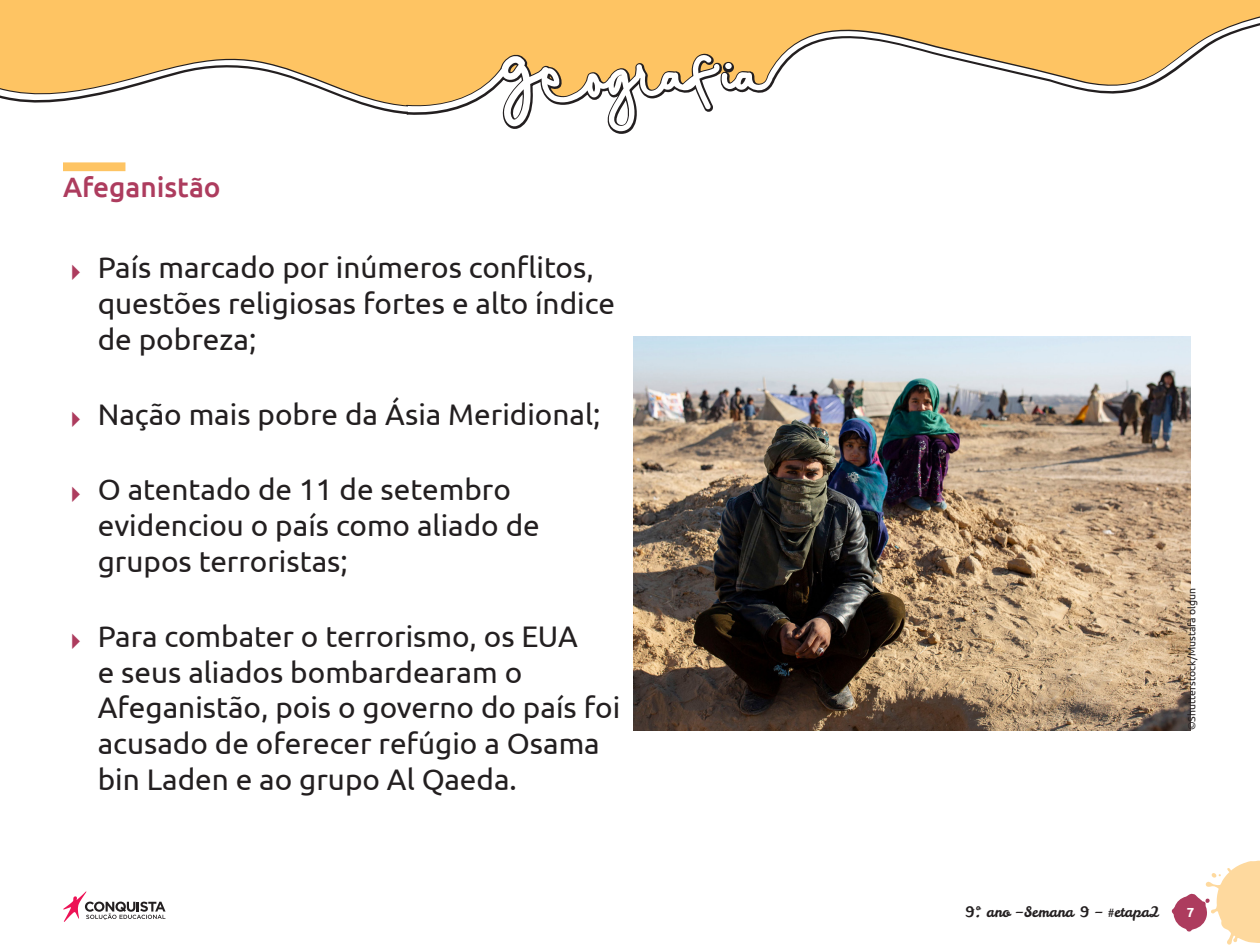
<style>
.page{position:relative;width:1260px;height:945px;background:#fff}
.page>*{position:absolute;margin:0;border:0;box-sizing:border-box;transform-origin:0 0}
.t1{font:29.75px/35.7px "Ubuntu";color:#231f20}
._03_Peso_3{font:500 28px "Ubuntu";color:#ad3c5e}
.t2{font:14.35px "Leckerli One";color:#231f20}
.t3{font:700 13.12px "Ubuntu";color:#fff}
._04_Imagem_-_Crédito{font:10.5px "Ubuntu";color:#231f20}
</style>
<div class="page">
<svg style="left:1172px;top:861px;width:88px;height:84px"></svg>
<svg style="left:63px;top:891px;width:103px;height:31px"></svg>
<svg style="left:0;top:0;width:1260px;height:447px"></svg>
<svg style="left:0;top:16px;width:1260px;height:115px;fill:#fec463"></svg>
<div style="left:63px;top:162px;width:62px;height:9px;background:#fec463"></div>
<img style="left:634px;top:336px;width:556px;height:394px">
<svg style="left:72px;top:264px;width:8px;height:16px"></svg>
<svg style="left:72px;top:411px;width:8px;height:16px"></svg>
<p class="_03_Peso_3" style="left:63px;top:169px;width:159px">Afeganistão</p>
<p class="t1" style="left:98px;top:249px;width:519px">País marcado por inúmeros conflitos, questões religiosas fortes e alto índice de pobreza;</p>
<p class="t1" style="left:98px;top:396px;width:504px">Nação mais pobre da Ásia Meridional;</p>
<p class="t1" style="left:98px;top:471px;width:444px">O atentado de 11 de setembro evidenciou o país como aliado de grupos terroristas;</p>
<p class="t1" style="left:98px;top:618px;width:524px">Para combater o terrorismo, os EUA<br>e seus aliados bombardearam o Afeganistão, pois o governo do país foi acusado de oferecer refúgio a Osama bin Laden e ao grupo Al Qaeda.</p>
<p class="_04_Imagem_-_Crédito" style="left:1185px;top:730px;width:144px;rotate:-90deg">©Shutterstock/Mustafa olgun</p>
<p class="t2" style="left:965px;top:903px;width:196px">9º. ano –Semana 9 – #etapa2</p>
<p class="t3" style="left:1187px;top:905px;width:9px">7</p>
</div>
